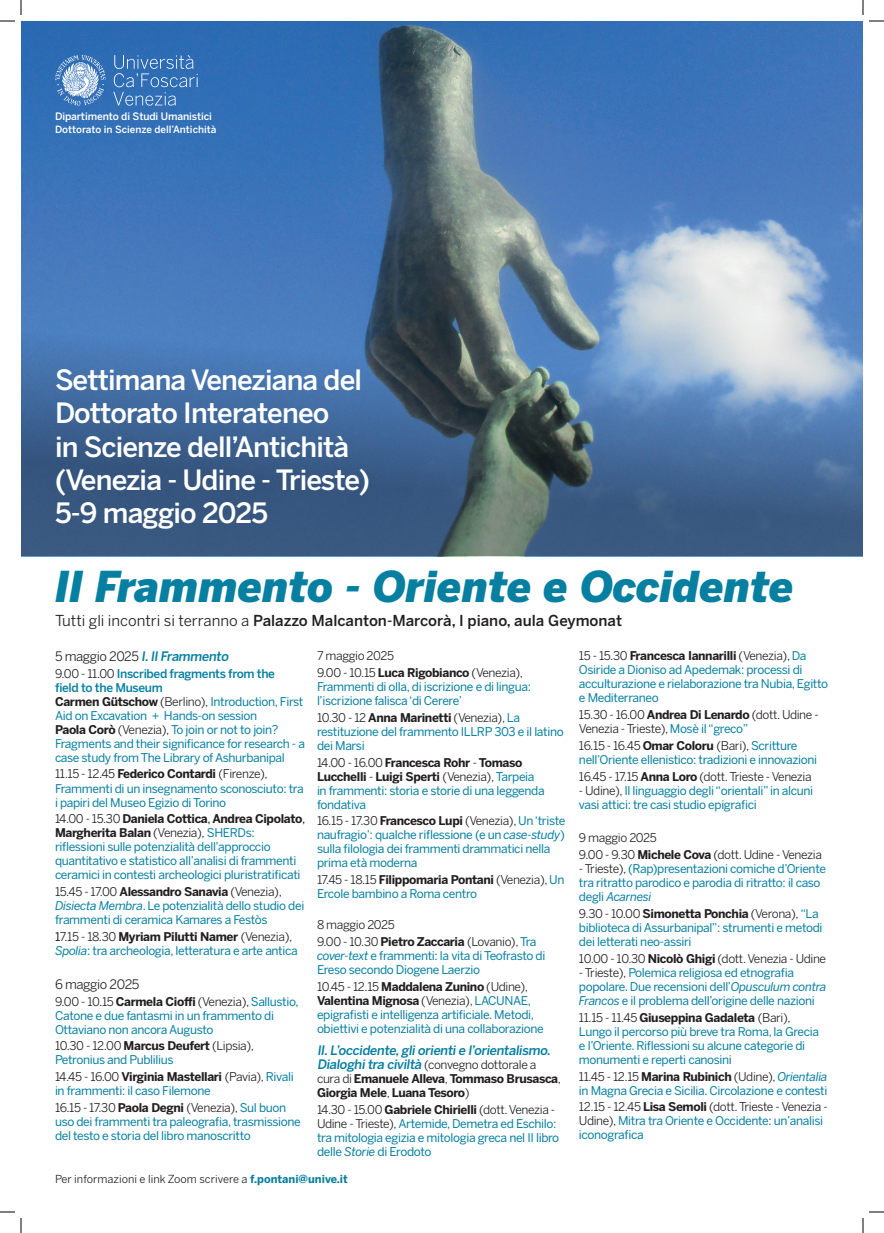
<style>
.page{position:relative;width:884px;height:1233px;background:#fff}
.page>*{position:absolute;margin:0;border:0;box-sizing:border-box;transform-origin:0 0}
.t1{font:italic 900 42.2px "Benton Sans";color:#067fa1}
.t2{font:500 27.8px/33.4px "Benton Sans";letter-spacing:-.03em;color:#fff}
.t3{font:500 15px "Benton Sans";color:#231f20}
.t4{font:500 13px "Benton Sans";color:#067fa1}
.t5{font:13px "Benton Sans";letter-spacing:-.03em;color:#231f20}
.t6{font:12px/14px "Benton Sans";letter-spacing:-.03em;color:#067fa1}
.t7{font:12px/16.8px "Benton Sans";letter-spacing:-.03em;color:#231f20}
.t8{font:700 12px/14px "Benton Sans";letter-spacing:-.03em;color:#231f20}
.t9{font:11px "Benton Sans";color:#231f20}
.t10{font:500 10.2px "Benton Sans";letter-spacing:-.01em;color:#fff}
.t11{font:500 10px "Benton Sans";color:#fff}
.s1{font-weight:400}
.s2{font-weight:400;color:#231f20}
.s3{color:#231f20}
.s4{font-weight:500}
.s5{font-weight:700;color:#231f20}
.s6{font-style:italic}
.s7{font-weight:700}
.s8{color:#067fa1}
.s9{font-weight:500;font-size:13px;color:#067fa1}
.s10{font-weight:700;color:#067fa1}
</style>
<div class="page">
<img style="left:21px;top:21px;width:842px;height:535px">
<svg style="left:21px;top:173px;width:842px;height:382px;background:#5477a0"></svg>
<svg style="left:55px;top:55px;width:51px;height:51px;background:#729ccc"></svg>
<svg style="left:113px;top:55px;width:85px;height:51px;background:#477ebd"></svg>
<svg style="left:0;top:1211px;width:15px;height:1px"></svg>
<svg style="left:869px;top:1211px;width:15px;height:1px"></svg>
<svg style="left:0;top:0;width:22px;height:22px"></svg>
<svg style="left:20px;top:1218px;width:2px;height:15px"></svg>
<svg style="left:862px;top:0;width:22px;height:22px"></svg>
<svg style="left:862px;top:1218px;width:2px;height:15px"></svg>
<p class="t10" style="left:55px;top:110px;width:158px">Dipartimento di Studi Umanistici</p>
<p class="t11" style="left:55px;top:124px;width:163px">Dottorato in Scienze dell’Antichità</p>
<h2 class="t2" style="left:55px;top:362px;width:316px">Settimana Veneziana del<br>Dottorato Interateneo<br>in Scienze dell’Antichità (Venezia - Udine - Trieste)<br>5-9 maggio 2025</h2>
<h1 class="t1" style="left:55px;top:562px;width:740px">Il Frammento - Oriente e Occidente</h1>
<p class="t3" style="left:55px;top:612px;width:569px"><span class="s1">Tutti gli incontri si terranno a</span> Palazzo Malcanton-Marcorà, I piano, aula Geymonat</p>
<p class="t4" style="left:55px;top:648px;width:177px"><span class="s2">5 m agg i o 202 5</span> I.IlFrammento</p>
<p class="t6" style="left:55px;top:666px;width:251px"><span class="s3">9.00 - 11.00</span> <span class="s4">Inscribed fragments from the<br>field to the Museum<br></span><span class="s5">Carmen Gütschow</span> <span class="s3">(Berlino),</span> Introduction, First Aid on Excavation + Hands-on session<br><span class="s5">Paola Corò</span> <span class="s3">(Venezia),</span> To join or not to join?<br>Fragments and their significance for research - a case study from The Library of Ashurbanipal</p>
<p class="t6" style="left:55px;top:767px;width:250px"><span class="s3">11.15 - 12.45</span> <span class="s5">Federico Contardi</span> <span class="s3">(Firenze),<br></span>Frammenti di un insegnamento sconosciuto: tra i papiri del Museo Egizio di Torino</p>
<p class="t6" style="left:55px;top:812px;width:252px"><span class="s3">14.00 - 15.30</span> <span class="s5">Daniela Cottica</span><span class="s3">,</span> <span class="s5">Andrea Cipolato</span><span class="s3">, </span><span class="s5">Margherita Balan</span> <span class="s3">(Venezia),</span> SHERDs: riflessioni sulle potenzialità dell’approccio quantitativo e statistico all’analisi di frammenti ceramici in contesti archeologici pluristratificati</p>
<p class="t6" style="left:55px;top:884px;width:251px"><span class="s3">15.45 - 17.00</span> <span class="s5">Alessandro Sanavia</span> <span class="s3">(Venezia),<br></span><span class="s6">Disiecta Membra</span>. Le potenzialità dello studio dei frammenti di ceramica Kamares a Festòs</p>
<p class="t6" style="left:55px;top:929px;width:244px"><span class="s3">1</span><span class="s3">7.15 - 18.30</span> <span class="s5">Myriam Pilutti Namer</span> <span class="s3">(Venezia),<br></span><span class="s6">Spolia</span>: tra archeologia, letteratura e arte antica</p>
<p class="t5" style="left:55px;top:976px;width:86px">6 maggio 2025</p>
<p class="t6" style="left:55px;top:994px;width:245px"><span class="s3">9.00 - 10.15</span> <span class="s5">Carmela Cioffi</span> <span class="s3">(Venezia),</span> Sallustio,<br>Catone e due fantasmi in un frammento di<br>Ottaviano non ancora Augusto</p>
<p class="t6" style="left:55px;top:1039px;width:201px"><span class="s3">10.30 - 12.00</span> <span class="s5">Marcus Deufert</span> <span class="s3">(Lipsia),<br></span>Petronius and Publilius</p>
<p class="t6" style="left:55px;top:1069px;width:240px"><span class="s3">14.45 - 16.00</span> <span class="s5">Virginia Mastellari</span> <span class="s3">(Pavia),</span> Rivali in frammenti: il caso Filemone</p>
<p class="t6" style="left:55px;top:1100px;width:247px"><span class="s3">16.15 - 17.30</span> <span class="s5">Paola Degni</span> <span class="s3">(Venezia),</span> Sul buon uso dei frammenti tra paleografia, trasmissione del testo e storia del libro manoscritto</p>
<p class="t7" style="left:317px;top:647px;width:208px">7 maggio 2025<br>9.00 - 10.15 <span class="s7">Luca Rigobianco</span> (Venezia),</p>
<p class="t6" style="left:317px;top:679px;width:216px">Frammenti di olla, di iscrizione e di lingua: l’iscrizione falisca ‘di Cerere’</p>
<p class="t6" style="left:317px;top:710px;width:248px"><span class="s3">10.30 - 12</span> <span class="s5">Anna Marinetti</span> <span class="s3">(Venezia),</span> La restituzione del frammento ILLRP 303 e il latino dei Marsi</p>
<p class="t6" style="left:317px;top:755px;width:229px"><span class="s3">14.00 - 16.00</span> <span class="s5">Francesca Rohr</span> <span class="s3">-</span> <span class="s5">Tomaso Lucchelli</span> <span class="s3">-</span> <span class="s5">Luigi Sperti</span> <span class="s3">(Venezia),</span> Tarpeia in frammenti: storia e storie di una leggenda fondativa</p>
<p class="t6" style="left:317px;top:814px;width:250px"><span class="s3">16.15 - 17.30</span> <span class="s5">Francesco Lupi</span> <span class="s3">(Venezia),</span> Un ‘triste naufragio’: qualche riflessione (e un <span class="s6">case-study</span>) sulla filologia dei frammenti drammatici nella prima età moderna</p>
<p class="t6" style="left:317px;top:872px;width:249px"><span class="s3">17.45 - 18.15</span> <span class="s5">Filippomaria Pontani</span> <span class="s3">(Venezia),</span> Un<br>Ercole bambino a Roma centro</p>
<p class="t7" style="left:317px;top:916px;width:221px">8 maggio 2025<br>9.00 - 10.30 <span class="s7">Pietro Zaccaria</span> (Lovanio), <span class="s8">Tra</span></p>
<p class="t6" style="left:317px;top:948px;width:230px"><span class="s6">cover-text</span> e frammenti: la vita di Teofrasto di<br>Ereso secondo Diogene Laerzio</p>
<p class="t6" style="left:317px;top:979px;width:228px"><span class="s3">10.45 - 12.15</span> <span class="s5">Maddalena Zunino</span> <span class="s3">(Udine), </span><span class="s5">Valentina Mignosa</span> <span class="s3">(Venezia),</span> LACUNAE, epigrafisti e intelligenza artificiale. Metodi, obiettivi e potenzialità di una collaborazione</p>
<p class="t4" style="left:317px;top:1042px;width:237px">II.L’occidente,gliorientie l’orientalismo.</p>
<p class="t8" style="left:317px;top:1057px;width:245px"><span class="s9">Dialoghitra civiltà</span> <span class="s1">(convegno dottorale a cura di</span> Emanuele Alleva<span class="s1">,</span> Tommaso Brusasca<span class="s1">,<br></span>Giorgia Mele<span class="s1">,</span> Luana Tesoro<span class="s1">)</span></p>
<p class="t6" style="left:317px;top:1102px;width:244px"><span class="s3">14.30 - 15.00</span> <span class="s5">Gabriele Chirielli</span> <span class="s3">(dott. Venezia - Udine - Trieste),</span> Artemide, Demetra ed Eschilo: tra mitologia egizia e mitologia greca nel II libro delle <span class="s6">Storie</span> di Erodoto</p>
<p class="t9" style="left:55px;top:1172px;width:294px">Per informazioni e link Zoom scrivere a <span class="s10">f.pontani@unive.it</span></p>
<p class="t6" style="left:579px;top:648px;width:251px"><span class="s3">15 - 15.30</span> <span class="s5">Francesca Iannarilli</span> <span class="s3">(Venezia),</span> Da Osiride a Dioniso ad Apedemak: processi di acculturazione e rielaborazione tra Nubia, Egitto e Mediterraneo</p>
<p class="t7" style="left:579px;top:707px;width:241px;line-height:14px">15.30 - 16.00 <span class="s7">Andrea Di Lenardo</span> (dott. Udine -<br>Venezia - Trieste), <span class="s8">Mosè il “greco”</span></p>
<p class="t6" style="left:579px;top:738px;width:240px"><span class="s3">16.15 - 16.45</span> <span class="s5">Omar Coloru</span> <span class="s3">(Bari),</span> Scritture nell’Oriente ellenistico: tradizioni e innovazioni</p>
<p class="t7" style="left:579px;top:767px;width:234px">16.45 - 17.15 <span class="s7">Anna Loro</span> (dott. Trieste - Venezia</p>
<p class="t6" style="left:579px;top:783px;width:236px"><span class="s3">- Udine),</span> Il linguaggio degli “orientali” in alcuni vasi attici: tre casi studio epigrafici</p>
<p class="t7" style="left:579px;top:829px;width:244px">9 maggio 2025<br>9.00 - 9.30 <span class="s7">Michele Cova</span> (dott. Udine - Venezia</p>
<p class="t6" style="left:579px;top:861px;width:249px"><span class="s3">- Trieste),</span> (Rap)presentazioni comiche d’Oriente tra ritratto parodico e parodia di ritratto: il caso degli <span class="s6">Acarnesi</span></p>
<p class="t6" style="left:579px;top:906px;width:245px"><span class="s3">9.30 - 10.00</span> <span class="s5">Simonetta Ponchia</span> <span class="s3">(Verona),</span> “La biblioteca di Assurbanipal”: strumenti e metodi dei letterati neo-assiri</p>
<p class="t7" style="left:579px;top:950px;width:249px">10.00 - 10.30 <span class="s7">Nicolò Ghigi</span> (dott. Venezia - Udine</p>
<p class="t6" style="left:579px;top:965px;width:249px"><span class="s3">- Trieste),</span> Polemica religiosa ed etnografia popolare. Due recensioni dell’<span class="s6">Opusculum contra<br>Francos</span> e il problema dell’origine delle nazioni</p>
<p class="t6" style="left:579px;top:1010px;width:242px"><span class="s3">11.15 - 11.45</span> <span class="s5">Giuseppina Gadaleta</span> <span class="s3">(Bari), </span>Lungo il percorso più breve tra Roma, la Grecia e l’Oriente. Riflessioni su alcune categorie di monumenti e reperti canosini</p>
<p class="t6" style="left:579px;top:1069px;width:250px"><span class="s3">11.45 - 12.15</span> <span class="s5">Marina Rubinich</span> <span class="s3">(Udine),</span> <span class="s6">Orientalia </span>in Magna Grecia e Sicilia. Circolazione e contesti</p>
<p class="t6" style="left:579px;top:1100px;width:250px"><span class="s3">12.15 - 12.45</span> <span class="s5">Lisa Semoli</span> <span class="s3">(dott. Trieste - Venezia -<br>Udine),</span> Mitra tra Oriente e Occidente: un’analisi iconografica</p>
</div>
